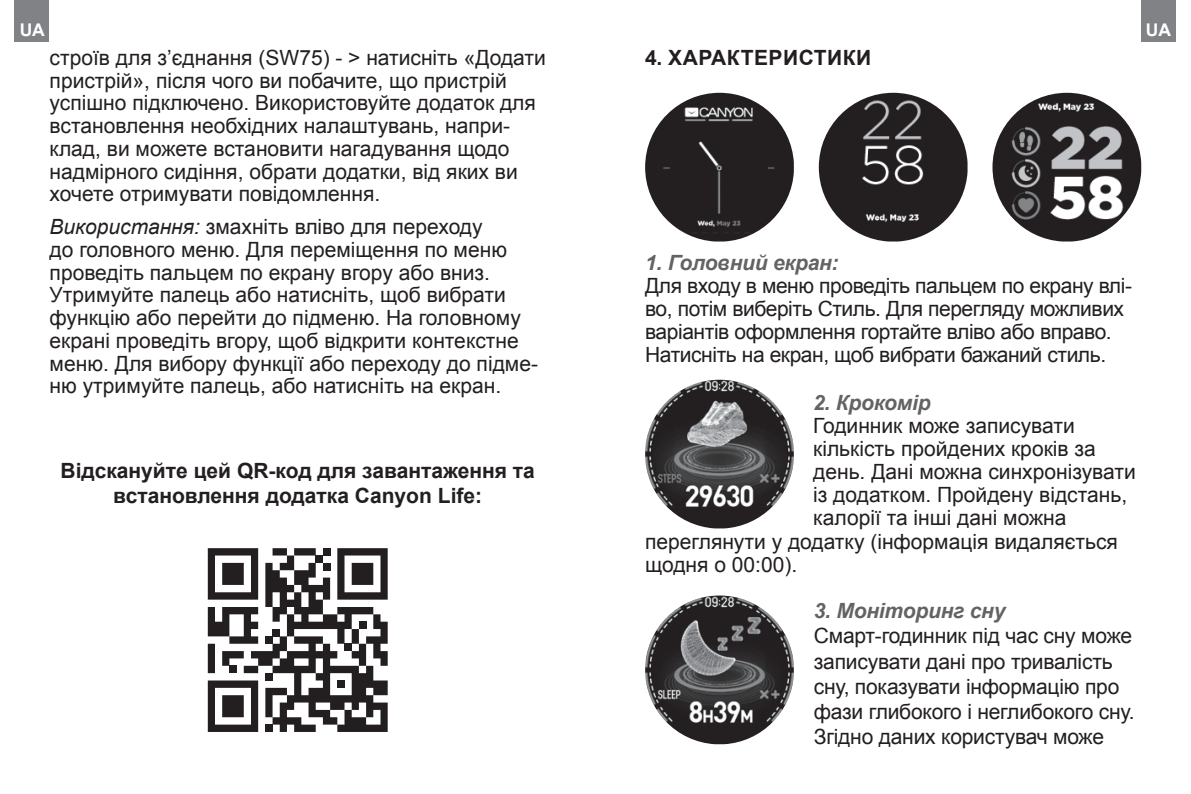
<style>
.page{position:relative;width:1191px;height:794px;background:#fff}
.page>*{position:absolute;margin:0;border:0;box-sizing:border-box;transform-origin:0 0}
.t1{font:21px/22.8px "Arial";color:#231f20}
.t2{font:21px/23.1px "Arial";letter-spacing:-.02em;color:#231f20}
.t3{font:700 21px/25.2px "Arial";color:#231f20;text-align:center}
.t4{font:italic 700 21px "Arial";letter-spacing:-.01em;color:#636366}
.t5{font:700 21px "Arial";letter-spacing:.025em;color:#231f20}
.t6{font:700 17.5px "Arial";color:#fff}
.s1{font-style:italic}
</style>
<div class="page">
<div style="left:15px;top:0;width:34px;height:42px;background:#808285"></div>
<div style="left:1141px;top:0;width:34px;height:42px;background:#808285"></div>
<svg style="left:208px;top:548px;width:180px;height:184px"></svg>
<img style="left:645px;top:93px;width:149px;height:148px;border-radius:72px">
<img style="left:819px;top:93px;width:148px;height:148px;border-radius:72px">
<img style="left:992px;top:93px;width:149px;height:148px;border-radius:72px">
<img style="left:645px;top:380px;width:149px;height:148px;border-radius:72px">
<img style="left:645px;top:595px;width:149px;height:149px;border-radius:72px">
<p class="t6" style="left:20px;top:17px;width:13px">UA</p>
<p class="t6" style="left:1145px;top:17px;width:13px">UA</p>
<p class="t1" style="left:50px;top:46px;width:498px">строїв для з’єднання (SW75) - &gt; натисніть «Додати пристрій», після чого ви побачите, що пристрій успішно підключено. Використовуйте додаток для встановлення необхідних налаштувань, напри&shy;клад, ви можете встановити нагадування щодо надмірного сидіння, обрати додатки, від яких ви хочете отримувати повідомлення.</p>
<p class="t1" style="left:50px;top:215px;width:490px"><span class="s1">Використання:</span> змахніть вліво для переходу<br>до головного меню. Для переміщення по меню проведіть пальцем по екрану вгору або вниз.<br>Утримуйте палець або натисніть, щоб вибрати функцію або перейти до підменю. На головному екрані проведіть вгору, щоб відкрити контекстне меню. Для вибору функції або переходу до підме&shy;ню утримуйте палець, або натисніть на екран.</p>
<p class="t5" style="left:645px;top:43px;width:228px">4. Характеристики</p>
<p class="t4" style="left:645px;top:248px;width:195px">1. Головний екран:</p>
<p class="t2" style="left:645px;top:274px;width:488px">Для входу в меню проведіть пальцем по екрану влі&shy;во, потім виберіть Стиль. Для перегляду можливих варіантів оформлення гортайте вліво або вправо.<br>Натисніть на екран, щоб вибрати бажаний стиль.</p>
<p class="t4" style="left:813px;top:388px;width:119px">2. Крокомір</p>
<p class="t1" style="left:813px;top:414px;width:263px">Годинник може записувати</p>
<p class="t1" style="left:813px;top:437px;width:284px">кількість пройдених кроків за</p>
<p class="t1" style="left:813px;top:460px;width:324px">день. Дані можна синхронізувати</p>
<p class="t1" style="left:813px;top:483px;width:315px">із додатком. Пройдену відстань,</p>
<p class="t1" style="left:813px;top:506px;width:255px">калорії та інші дані можна</p>
<p class="t1" style="left:645px;top:529px;width:474px">переглянути у додатку (інформація видаляється</p>
<p class="t1" style="left:645px;top:553px;width:154px">щодня о 00:00).</p>
<p class="t3" style="left:61px;top:458px;width:476px">Відскануйте цей QR-код для завантаження та встановлення додатка Сanyon Life:</p>
<p class="t4" style="left:814px;top:597px;width:193px">3. Моніторинг сну</p>
<p class="t1" style="left:814px;top:623px;width:322px;line-height:25.2px">Смарт-годинник під час сну може записувати дані про тривалість сну, показувати інформацію про фази глибокого і неглибокого сну.<br>Згідно даних користувач може</p>
</div>
